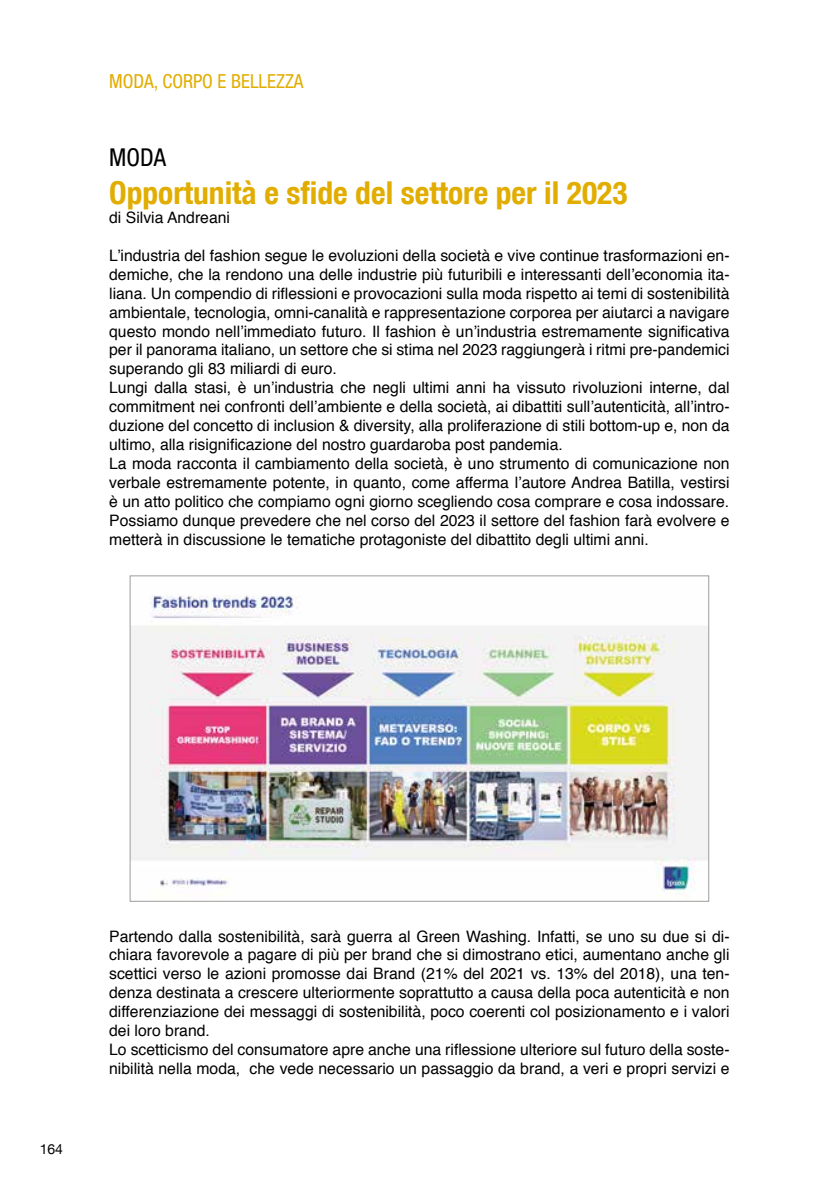
<style>
.page{position:relative;width:819px;height:1191px;background:#fff}
.page>*{position:absolute;margin:0;border:0;box-sizing:border-box;transform-origin:0 0}
.t1{font:700 condensed 31.5px "Helvetica Neue Condensed";color:#e1ad00}
.t2{font:condensed 24.5px "Helvetica Neue Condensed";color:#000}
.t3{font:condensed 19.25px "Helvetica Neue Condensed";color:#e1ad00}
.t4{font:15.75px/18.9px "Helvetica";color:#000}
.t5{font:14px "Helvetica Neue";color:#000}
</style>
<div class="page">
<img style="left:132px;top:595px;width:575px;height:303px">
<p class="t3" style="left:109px;top:70px;width:196px">MODA, CORPO E BELLEZZA</p>
<h2 class="t2" style="left:109px;top:143px;width:58px">MODA</h2>
<h1 class="t1" style="left:109px;top:174px;width:519px">Opportunità e sfide del settore per il 2023</h1>
<p class="t4" style="left:109px;top:209px;width:122px">di Silvia Andreani</p>
<p class="t4" style="left:109px;top:246px;width:622px">L’industria del fashion segue le evoluzioni della società e vive continue trasformazioni en&shy;demiche, che la rendono una delle industrie più futuribili e interessanti dell’economia ita&shy;liana. Un compendio di riflessioni e provocazioni sulla moda rispetto ai temi di sostenibilità ambientale, tecnologia, omni-canalità e rappresentazione corporea per aiutarci a navigare questo mondo nell’immediato futuro. Il fashion è un’industria estremamente significativa per il panorama italiano, un settore che si stima nel 2023 raggiungerà i ritmi pre-pandemici superando gli 83 miliardi di euro.<br>Lungi dalla stasi, è un’industria che negli ultimi anni ha vissuto rivoluzioni interne, dal commitment nei confronti dell’ambiente e della società, ai dibattiti sull’autenticità, all’intro&shy;duzione del concetto di inclusion &amp; diversity, alla proliferazione di stili bottom-up e, non da ultimo, alla risignificazione del nostro guardaroba post pandemia.<br>La moda racconta il cambiamento della società, è uno strumento di comunicazione non verbale estremamente potente, in quanto, come afferma l’autore Andrea Batilla, vestirsi è un atto politico che compiamo ogni giorno scegliendo cosa comprare e cosa indossare.<br>Possiamo dunque prevedere che nel corso del 2023 il settore del fashion farà evolvere e metterà in discussione le tematiche protagoniste del dibattito degli ultimi anni.</p>
<p class="t5" style="left:40px;top:1138px;width:25px">164</p>
<p class="t4" style="left:109px;top:927px;width:622px">Partendo dalla sostenibilità, sarà guerra al Green Washing. Infatti, se uno su due si di&shy;chiara favorevole a pagare di più per brand che si dimostrano etici, aumentano anche gli scettici verso le azioni promosse dai Brand (21% del 2021 vs. 13% del 2018), una ten&shy;denza destinata a crescere ulteriormente soprattutto a causa della poca autenticità e non differenziazione dei messaggi di sostenibilità, poco coerenti col posizionamento e i valori dei loro brand.<br>Lo scetticismo del consumatore apre anche una riflessione ulteriore sul futuro della soste&shy;nibilità nella moda, che vede necessario un passaggio da brand, a veri e propri servizi e</p>
</div>
